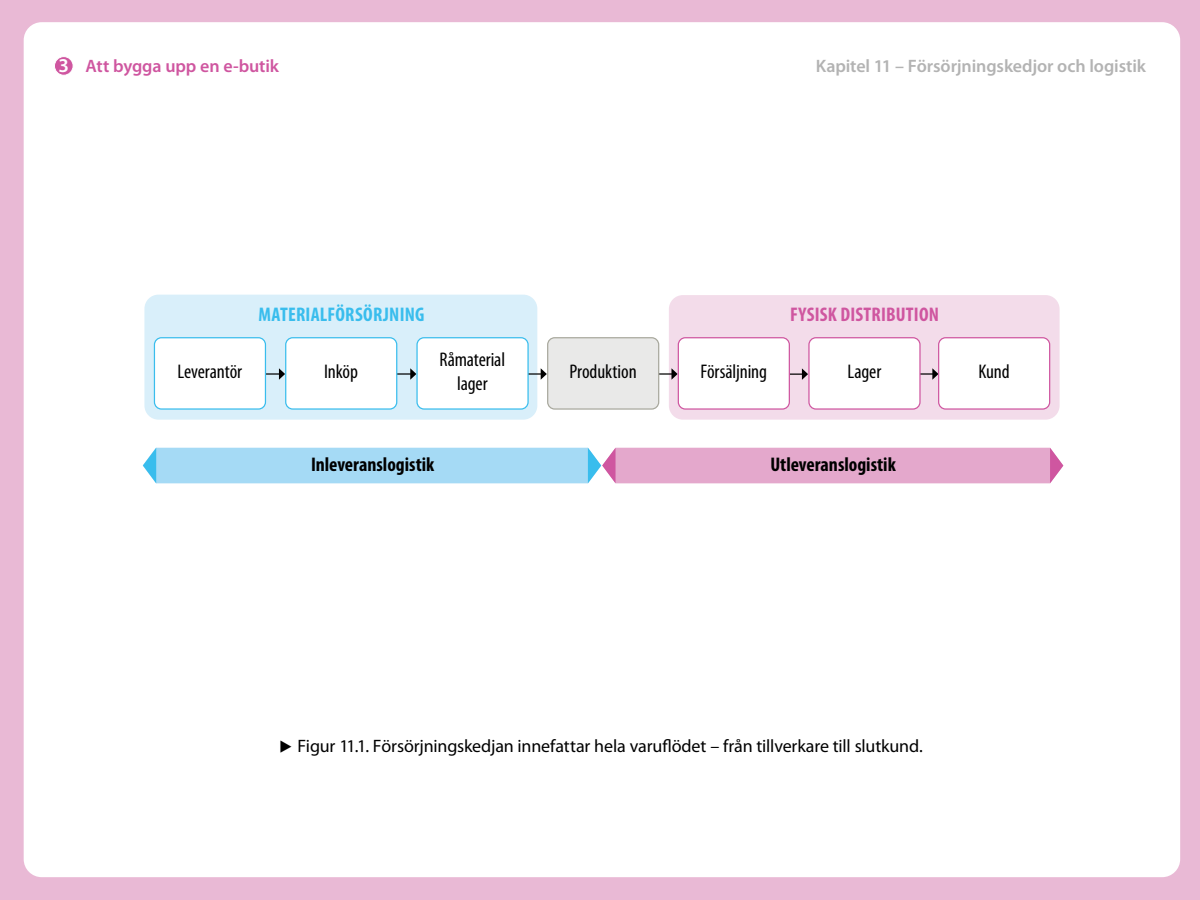
<style>
.page{position:relative;width:1200px;height:900px;background:#e9b9d5}
.page>*{position:absolute;margin:0;border:0;box-sizing:border-box;transform-origin:0 0}
.Ingress{font:condensed 19.8px "Myriad Pro";letter-spacing:-.005em;color:#000}
.Ingress-2{font:700 condensed 19.8px "Myriad Pro";color:#000}
.Ingress-3{font:700 condensed 19.8px "Myriad Pro";letter-spacing:.01em;color:#39bded}
.Ingress-4{font:700 condensed 19.8px "Myriad Pro";letter-spacing:.01em;color:#cf56a0}
.Bröd{font:600 19.65px "Myriad Pro";color:#fff}
.Faktatext{font:18px "Myriad Pro";letter-spacing:-.01em;color:#000}
.Sammanfattning{font:600 18px "Myriad Pro";letter-spacing:-.005em;color:#b3b3b3}
.Sammanfattning-2{font:600 18px "Myriad Pro";letter-spacing:-.005em;color:#cf56a0}
.s1{font-family:"European Pi Three";font-size:15.75px}
</style>
<div class="page">
<div style="left:24px;top:22px;width:1156px;height:855px;background:#fff;border-radius:18px"></div>
<div style="left:54px;top:57px;width:19px;height:18px;background:#cf56a0;border-radius:50%"></div>
<div style="left:54px;top:56px;width:20px;height:20px;border:1px solid #fff;border-radius:50%"></div>
<div style="left:669px;top:295px;width:391px;height:125px;background:#f3dcea;border-radius:14px"></div>
<div style="left:144px;top:295px;width:393px;height:125px;background:#d9effa;border-radius:14px"></div>
<hr style="left:253px;top:373px;width:27px;height:2px;background:#000">
<svg style="left:279px;top:368px;width:6px;height:12px"></svg>
<div style="left:154px;top:338px;width:111px;height:71px;background:#fff;border-radius:7px"></div>
<div style="left:154px;top:337px;width:112px;height:73px;border:1px solid #39bded;border-radius:7px"></div>
<hr style="left:368px;top:373px;width:43px;height:2px;background:#000">
<svg style="left:410px;top:368px;width:6px;height:12px"></svg>
<div style="left:286px;top:338px;width:111px;height:71px;background:#fff;border-radius:7px"></div>
<div style="left:285px;top:337px;width:112px;height:73px;border:1px solid #39bded;border-radius:7px"></div>
<hr style="left:516px;top:373px;width:25px;height:2px;background:#000">
<svg style="left:541px;top:368px;width:6px;height:12px"></svg>
<div style="left:417px;top:338px;width:111px;height:71px;background:#fff;border-radius:7px"></div>
<div style="left:416px;top:337px;width:113px;height:73px;border:1px solid #39bded;border-radius:7px"></div>
<hr style="left:629px;top:373px;width:43px;height:2px;background:#000">
<svg style="left:671px;top:368px;width:7px;height:12px"></svg>
<div style="left:548px;top:338px;width:111px;height:71px;background:#e9e9e8;border-radius:7px"></div>
<div style="left:547px;top:337px;width:112px;height:73px;border:1px solid #a8a89d;border-radius:7px"></div>
<hr style="left:756px;top:374px;width:47px;height:1px;background:#000">
<svg style="left:802px;top:368px;width:6px;height:12px"></svg>
<div style="left:678px;top:338px;width:111px;height:71px;background:#fff;border-radius:7px"></div>
<div style="left:678px;top:337px;width:112px;height:73px;border:1px solid #cf56a0;border-radius:7px"></div>
<hr style="left:890px;top:373px;width:43px;height:2px;background:#000">
<svg style="left:932px;top:368px;width:6px;height:12px"></svg>
<div style="left:809px;top:338px;width:111px;height:71px;background:#fff;border-radius:7px"></div>
<div style="left:808px;top:337px;width:113px;height:73px;border:1px solid #cf56a0;border-radius:7px"></div>
<div style="left:939px;top:338px;width:111px;height:71px;background:#fff;border-radius:7px"></div>
<div style="left:938px;top:337px;width:112px;height:73px;border:1px solid #cf56a0;border-radius:7px"></div>
<svg style="left:143px;top:448px;width:920px;height:35px;background:#c4c1e0"></svg>
<p class="Bröd" style="left:58px;top:55px;width:12px">3</p>
<p class="Sammanfattning-2" style="left:86px;top:56px;width:195px">Att bygga upp en e-butik</p>
<p class="Sammanfattning" style="left:816px;top:56px;width:332px">Kapitel 11 – Försörjningskedjor och logistik</p>
<p class="Ingress-3" style="left:258px;top:304px;width:168px">MATERIALFÖRSÖRJNING</p>
<p class="Ingress-4" style="left:790px;top:304px;width:150px">FYSISK DISTRIBUTION</p>
<p class="Ingress" style="left:178px;top:361px;width:66px">Leverantör</p>
<p class="Ingress" style="left:324px;top:361px;width:35px">Inköp</p>
<p class="Ingress" style="left:440px;top:349px;width:67px">Råmaterial</p>
<p class="Ingress" style="left:457px;top:373px;width:32px">lager</p>
<p class="Ingress" style="left:569px;top:361px;width:69px">Produktion</p>
<p class="Ingress" style="left:700px;top:361px;width:68px">Försäljning</p>
<p class="Ingress" style="left:847px;top:361px;width:35px">Lager</p>
<p class="Ingress" style="left:978px;top:361px;width:33px">Kund</p>
<p class="Ingress-2" style="left:311px;top:454px;width:125px">Inleveranslogistik</p>
<p class="Ingress-2" style="left:770px;top:454px;width:127px">Utleveranslogistik</p>
<p class="Faktatext" style="left:280px;top:736px;width:645px"><span class="s1">E</span> Figur 11.1. Försörjningskedjan innefattar hela varuflödet – från tillverkare till slutkund.</p>
</div>
